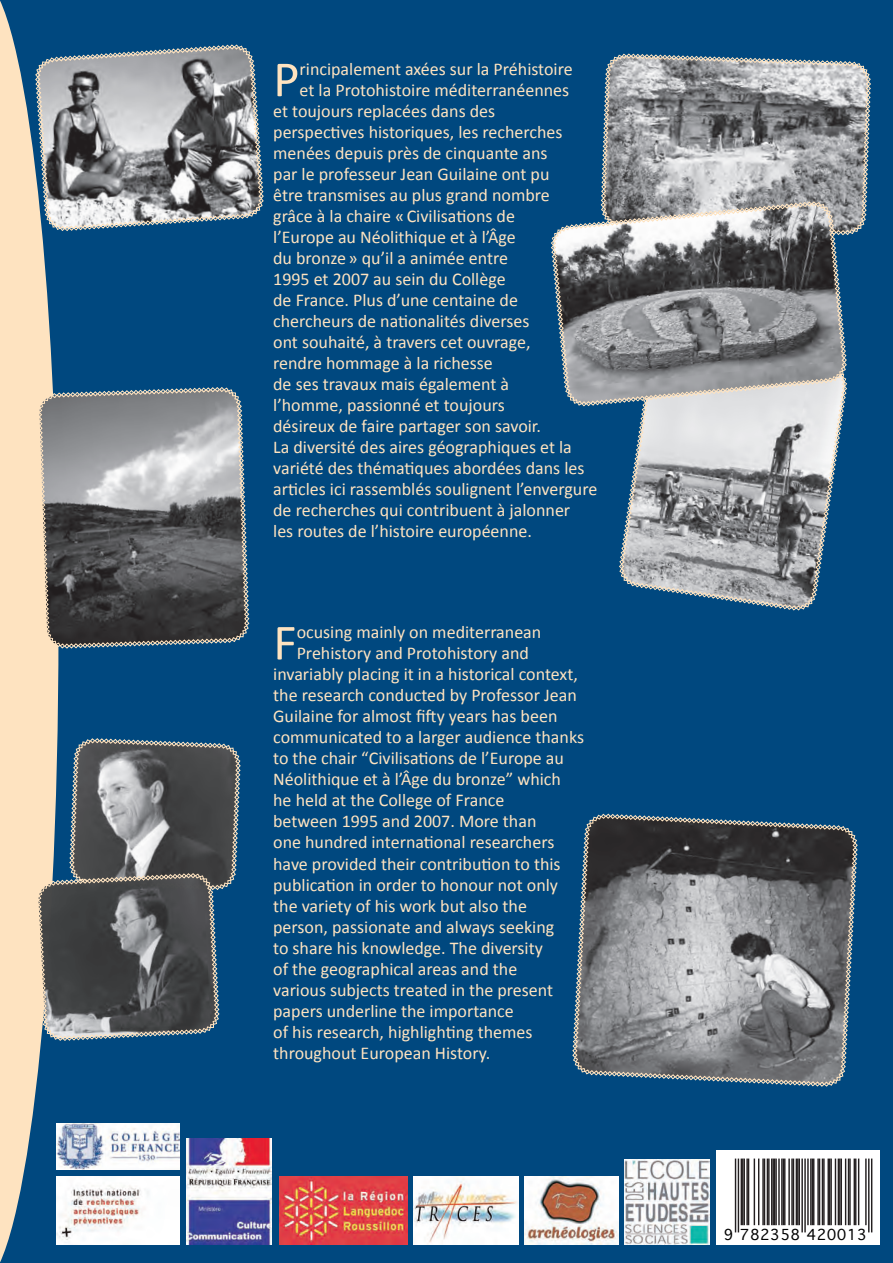
<style>
.page{position:relative;width:893px;height:1263px;background:#00487f}
.page>*{position:absolute;margin:0;border:0;box-sizing:border-box;transform-origin:0 0}
.résumé{font:51.15px "Calibri";color:#fee3c0}
.résumé-2{font:18px "Calibri";color:#fee3c0}
.t1{font:14.55px "Geneva";letter-spacing:.035em;color:#000}
</style>
<div class="page">
<svg style="left:0;top:1px;width:58px;height:1261px;fill:#fee3c0"></svg>
<svg style="left:37px;top:387px;width:212px;height:262px;background:#75777a"></svg>
<svg style="left:551px;top:53px;width:320px;height:557px"></svg>
<svg style="left:572px;top:814px;width:286px;height:273px;background:#71787f"></svg>
<svg style="left:35px;top:44px;width:229px;height:187px;background:#868e95"></svg>
<svg style="left:36px;top:738px;width:205px;height:303px;background:#5f676b"></svg>
<img style="left:525px;top:1176px;width:93px;height:69px">
<img style="left:56px;top:1123px;width:124px;height:46px">
<img style="left:625px;top:1159px;width:85px;height:86px">
<img style="left:414px;top:1176px;width:104px;height:69px">
<img style="left:279px;top:1176px;width:128px;height:69px">
<img style="left:186px;top:1138px;width:86px;height:107px">
<img style="left:56px;top:1176px;width:124px;height:69px">
<svg style="left:716px;top:1150px;width:164px;height:95px;background:#f0eff0"></svg>
<hr style="left:735px;top:1159px;width:1px;height:73px;background:#231f20">
<hr style="left:738px;top:1159px;width:1px;height:73px;background:#231f20">
<hr style="left:741px;top:1159px;width:1px;height:65px;background:#231f20">
<hr style="left:742px;top:1159px;width:1px;height:65px;background:#231f20">
<hr style="left:743px;top:1159px;width:2px;height:65px;background:#231f20">
<hr style="left:746px;top:1159px;width:2px;height:65px;background:#231f20">
<hr style="left:748px;top:1159px;width:1px;height:65px;background:#231f20">
<hr style="left:754px;top:1159px;width:1px;height:65px;background:#231f20">
<hr style="left:758px;top:1159px;width:1px;height:65px;background:#231f20">
<hr style="left:762px;top:1159px;width:2px;height:65px;background:#231f20">
<hr style="left:764px;top:1159px;width:1px;height:65px;background:#231f20">
<hr style="left:767px;top:1159px;width:1px;height:65px;background:#231f20">
<hr style="left:768px;top:1159px;width:2px;height:65px;background:#231f20">
<hr style="left:771px;top:1159px;width:1px;height:65px;background:#231f20">
<hr style="left:772px;top:1159px;width:2px;height:65px;background:#231f20">
<hr style="left:774px;top:1159px;width:1px;height:65px;background:#231f20">
<hr style="left:775px;top:1159px;width:2px;height:65px;background:#231f20">
<hr style="left:778px;top:1159px;width:2px;height:65px;background:#231f20">
<hr style="left:781px;top:1159px;width:2px;height:65px;background:#231f20">
<hr style="left:783px;top:1159px;width:1px;height:65px;background:#231f20">
<hr style="left:784px;top:1159px;width:1px;height:65px;background:#231f20">
<hr style="left:788px;top:1159px;width:2px;height:65px;background:#231f20">
<hr style="left:791px;top:1159px;width:2px;height:65px;background:#231f20">
<hr style="left:793px;top:1159px;width:1px;height:65px;background:#231f20">
<hr style="left:796px;top:1159px;width:1px;height:65px;background:#231f20">
<hr style="left:797px;top:1159px;width:1px;height:65px;background:#231f20">
<hr style="left:798px;top:1159px;width:2px;height:65px;background:#231f20">
<hr style="left:801px;top:1159px;width:2px;height:73px;background:#231f20">
<hr style="left:804px;top:1159px;width:2px;height:73px;background:#231f20">
<hr style="left:807px;top:1159px;width:2px;height:65px;background:#231f20">
<hr style="left:810px;top:1159px;width:2px;height:65px;background:#231f20">
<hr style="left:812px;top:1159px;width:1px;height:65px;background:#231f20">
<hr style="left:813px;top:1159px;width:1px;height:65px;background:#231f20">
<hr style="left:817px;top:1159px;width:2px;height:65px;background:#231f20">
<hr style="left:819px;top:1159px;width:1px;height:65px;background:#231f20">
<hr style="left:822px;top:1159px;width:1px;height:65px;background:#231f20">
<hr style="left:823px;top:1159px;width:2px;height:65px;background:#231f20">
<hr style="left:827px;top:1159px;width:2px;height:65px;background:#231f20">
<hr style="left:829px;top:1159px;width:1px;height:65px;background:#231f20">
<hr style="left:830px;top:1159px;width:2px;height:65px;background:#231f20">
<hr style="left:835px;top:1159px;width:1px;height:65px;background:#231f20">
<hr style="left:838px;top:1159px;width:1px;height:65px;background:#231f20">
<hr style="left:839px;top:1159px;width:1px;height:65px;background:#231f20">
<hr style="left:840px;top:1159px;width:2px;height:65px;background:#231f20">
<hr style="left:845px;top:1159px;width:1px;height:65px;background:#231f20">
<hr style="left:848px;top:1159px;width:1px;height:65px;background:#231f20">
<hr style="left:849px;top:1159px;width:2px;height:65px;background:#231f20">
<hr style="left:854px;top:1159px;width:1px;height:65px;background:#231f20">
<hr style="left:855px;top:1159px;width:1px;height:65px;background:#231f20">
<hr style="left:858px;top:1159px;width:1px;height:65px;background:#231f20">
<hr style="left:865px;top:1159px;width:2px;height:65px;background:#231f20">
<hr style="left:868px;top:1159px;width:1px;height:73px;background:#231f20">
<hr style="left:871px;top:1159px;width:1px;height:73px;background:#231f20">
<p class="résumé" style="left:273px;top:47px;width:28px">P</p>
<p class="résumé-2" style="left:300px;top:58px;width:275px">rincipalement axées sur la Préhistoire</p>
<p class="résumé-2" style="left:300px;top:79px;width:271px">et la Protohistoire méditerranéennes</p>
<p class="résumé-2" style="left:273px;top:100px;width:224px">et toujours replacées dans des</p>
<p class="résumé-2" style="left:273px;top:121px;width:291px">perspectives historiques, les recherches</p>
<p class="résumé-2" style="left:273px;top:142px;width:276px">menées depuis près de cinquante ans</p>
<p class="résumé-2" style="left:273px;top:163px;width:278px">par le professeur Jean Guilaine ont pu</p>
<p class="résumé-2" style="left:273px;top:184px;width:278px">être transmises au plus grand nombre</p>
<p class="résumé-2" style="left:273px;top:205px;width:243px">grâce à la chaire «Civilisations de</p>
<p class="résumé-2" style="left:273px;top:226px;width:244px">l’Europe au Néolithique et à l’Âge</p>
<p class="résumé-2" style="left:273px;top:247px;width:236px">du bronze» qu’il a animée entre</p>
<p class="résumé-2" style="left:273px;top:268px;width:234px">1995 et 2007 au sein du Collège</p>
<p class="résumé-2" style="left:273px;top:289px;width:246px">de France. Plus d’une centaine de</p>
<p class="résumé-2" style="left:273px;top:310px;width:258px">chercheurs de nationalités diverses</p>
<p class="résumé-2" style="left:273px;top:331px;width:259px">ont souhaité, à travers cet ouvrage,</p>
<p class="résumé-2" style="left:273px;top:352px;width:221px">rendre hommage à la richesse</p>
<p class="résumé-2" style="left:273px;top:373px;width:238px">de ses travaux mais également à</p>
<p class="résumé-2" style="left:273px;top:394px;width:233px">l’homme, passionné et toujours</p>
<p class="résumé-2" style="left:273px;top:415px;width:269px">désireux de faire partager son savoir.</p>
<p class="résumé-2" style="left:273px;top:436px;width:300px">La diversité des aires géographiques et la</p>
<p class="résumé-2" style="left:273px;top:457px;width:313px">variété des thématiques abordées dans les</p>
<p class="résumé-2" style="left:273px;top:478px;width:326px">articles ici rassemblés soulignent l’envergure</p>
<p class="résumé-2" style="left:273px;top:499px;width:299px">de recherches qui contribuent à jalonner</p>
<p class="résumé-2" style="left:273px;top:520px;width:260px">les routes de l’histoire européenne.</p>
<p class="résumé" style="left:273px;top:611px;width:25px">F</p>
<p class="résumé-2" style="left:297px;top:621px;width:246px">ocusing mainly on mediterranean</p>
<p class="résumé-2" style="left:297px;top:642px;width:234px">Prehistory and Protohistory and</p>
<p class="résumé-2" style="left:273px;top:663px;width:306px">invariably placing it in a historical context,</p>
<p class="résumé-2" style="left:273px;top:684px;width:305px">the research conducted by Professor Jean</p>
<p class="résumé-2" style="left:273px;top:705px;width:286px">Guilaine for almost fifty years has been</p>
<p class="résumé-2" style="left:273px;top:726px;width:312px">communicated to a larger audience thanks</p>
<p class="résumé-2" style="left:273px;top:747px;width:292px">to the chair “Civilisations de l’Europe au</p>
<p class="résumé-2" style="left:273px;top:768px;width:289px">Néolithique et à l’Âge du bronze” which</p>
<p class="résumé-2" style="left:273px;top:789px;width:233px">he held at the College of France</p>
<p class="résumé-2" style="left:273px;top:810px;width:265px">between 1995 and 2007. More than</p>
<p class="résumé-2" style="left:273px;top:831px;width:283px">one hundred international researchers</p>
<p class="résumé-2" style="left:273px;top:852px;width:289px">have provided their contribution to this</p>
<p class="résumé-2" style="left:273px;top:873px;width:286px">publication in order to honour not only</p>
<p class="résumé-2" style="left:273px;top:894px;width:255px">the variety of his work but also the</p>
<p class="résumé-2" style="left:273px;top:915px;width:283px">person, passionate and always seeking</p>
<p class="résumé-2" style="left:273px;top:936px;width:271px">to share his knowledge. The diversity</p>
<p class="résumé-2" style="left:273px;top:957px;width:246px">of the geographical areas and the</p>
<p class="résumé-2" style="left:273px;top:978px;width:282px">various subjects treated in the present</p>
<p class="résumé-2" style="left:273px;top:999px;width:242px">papers underline the importance</p>
<p class="résumé-2" style="left:273px;top:1020px;width:261px">of his research, highlighting themes</p>
<p class="résumé-2" style="left:273px;top:1041px;width:219px">throughout European History.</p>
<p class="t1" style="left:724px;top:1226px;width:144px">9 782358 420013</p>
</div>
